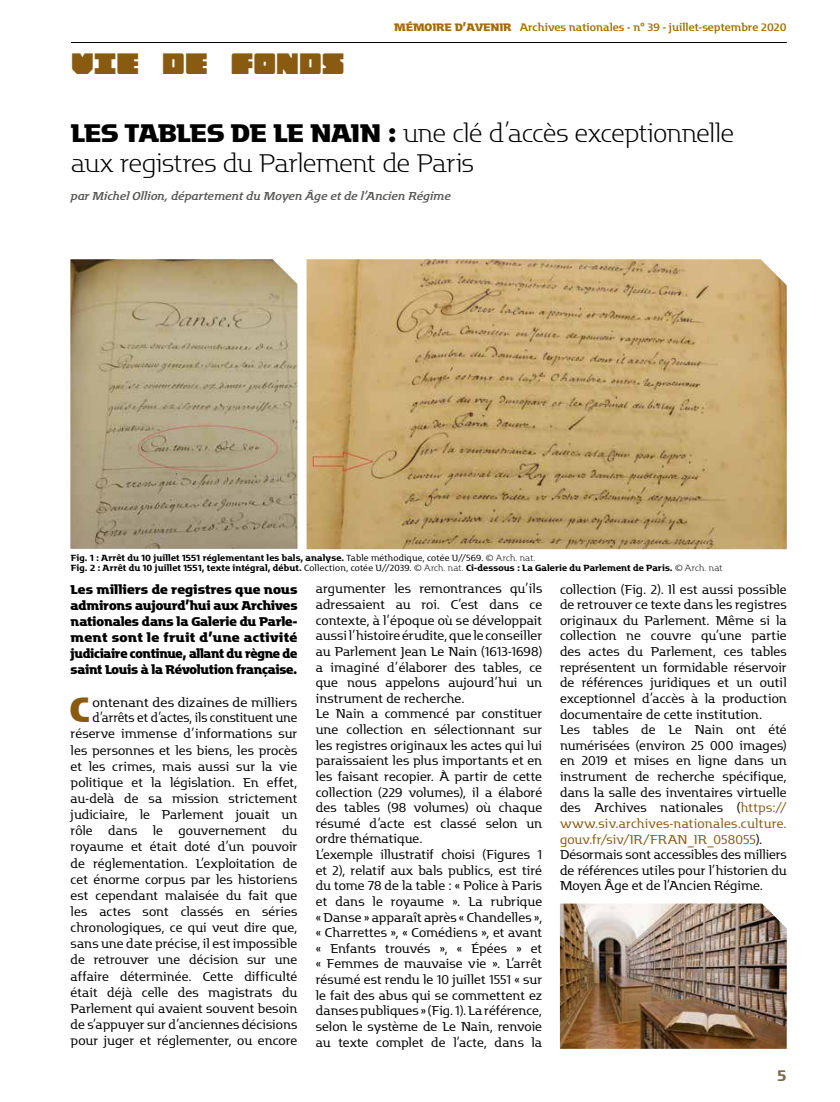
<style>
.page{position:relative;width:840px;height:1102px;background:#fff}
.page>*{position:absolute;margin:0;border:0;box-sizing:border-box;transform-origin:0 0}
.t1{font:700 34.5px "Motter Factum";color:#895b11}
.t2{font:300 25px/30px "Motter Factum";letter-spacing:-.02em;color:#000}
.t3{font:25px "Archives Pro Standard";color:#895b11}
.t4{font:500 15px "Motter Factum";color:#796a48}
.t5{font:12.5px/15.6px "Motter Factum";letter-spacing:-.005em;color:#000}
.t6{font:12.5px/16.1px "Motter Factum";letter-spacing:-.005em;color:#000;text-align:right;scale:1.04 1}
.t7{font:700 12.5px/16.1px "Motter Factum";letter-spacing:-.02em;color:#000;text-align:justify}
.t8{font:italic 11.25px "Motter Factum";letter-spacing:-.005em;color:#575756}
.t9{font:10.62px "Motter Factum";color:#a56c01}
.t10{font:500 8.75px/10.5px "Motter Factum";letter-spacing:.01em;color:#000}
.s1{font-weight:700}
.s2{font-weight:400}
.s3{font-weight:300}
.s4{color:#895b11}
</style>
<div class="page">
<hr style="left:71px;top:42px;width:716px;height:1px;background:#000">
<img style="left:70px;top:259px;width:227px;height:290px">
<img style="left:306px;top:259px;width:481px;height:290px">
<img style="left:560px;top:904px;width:227px;height:145px">
<h2 class="t3" style="left:71px;top:50px;width:275px">VIE DE FONDS</h2>
<p class="t9" style="left:394px;top:21px;width:394px"><span class="s1">MÉMOIRE D’AVENIR</span> Archives nationales - n° 39 - juillet-septembre 2020</p>
<h2 class="t2" style="left:71px;top:119px;width:665px"><span class="s1">LES TABLES DE LE NAIN :</span> une clé d’accès exceptionnelle aux registres du Parlement de Paris</h2>
<p class="t8" style="left:71px;top:190px;width:382px">par Michel Ollion, département du Moyen Âge et de l’Ancien Régime</p>
<p class="t10" style="left:71px;top:553px;width:653px">Fig. 1 : Arrêt du 10 juillet 1551 réglementant les bals, analyse. <span class="s2">Table méthodique, cotée U//569.</span> <span class="s3">© Arch. nat.<br></span>Fig. 2 : Arrêt du 10 juillet 1551, texte intégral, début. <span class="s2">Collection, cotée U//2039.</span> <span class="s3">© Arch. nat.</span> Ci-dessous : La Galerie du Parlement de Paris. <span class="s3">© Arch. nat</span></p>
<p class="t5" style="left:560px;top:582px;width:228px">collection (Fig. 2). Il est aussi possible de retrouver ce texte dans les registres originaux du Parlement. Même si la collection ne couvre qu’une partie des actes du Parlement, ces tables représentent un formidable réservoir de références juridiques et un outil exceptionnel d’accès à la production documentaire de cette institution.<br>Les tables de Le Nain ont été numérisées (environ 25 000 images) en 2019 et mises en ligne dans un instrument de recherche spécifique, dans la salle des inventaires virtuelle des Archives nationales (<span class="s4">https:// www.siv.archives-nationales.culture. gouv.fr/siv/IR/FRAN_IR_058055</span>).<br>Désormais sont accessibles des milliers de références utiles pour l’historien du Moyen Âge et de l’Ancien Régime.</p>
<p class="t5" style="left:316px;top:582px;width:228px">argumenter les remontrances qu’ils adressaient au roi. C’est dans ce contexte, à l’époque où se développait aussi l’histoire érudite, que le conseiller au Parlement Jean Le Nain (1613-1698) a imaginé d’élaborer des tables, ce que nous appelons aujourd’hui un instrument de recherche.<br>Le Nain a commencé par constituer une collection en sélectionnant sur les registres originaux les actes qui lui paraissaient les plus importants et en les faisant recopier. À partir de cette collection (229 volumes), il a élaboré des tables (98 volumes) où chaque résumé d’acte est classé selon un ordre thématique.<br>L’exemple illustratif choisi (Figures 1 et 2), relatif aux bals publics, est tiré du tome 78 de la table : « Police à Paris et dans le royaume ». La rubrique « Danse » apparaît après « Chandelles », « Charrettes », « Comédiens », et avant « Enfants trouvés », « Épées » et « Femmes de mauvaise vie ». L’arrêt résumé est rendu le 10 juillet 1551 « sur le fait des abus qui se commettent ez danses publiques » (Fig. 1). La référence, selon le système de Le Nain, renvoie au texte complet de l’acte, dans la</p>
<p class="t7" style="left:71px;top:581px;width:228px">Les milliers de registres que nous admirons aujourd’hui aux Archives nationales dans la Galerie du Parle&shy;ment sont le fruit d’une activité judiciaire continue, allant du règne de saint Louis à la Révolution française.</p>
<h1 class="t1" style="left:70px;top:690px;width:22px">C</h1>
<p class="t6" style="left:71px;top:695px;width:220px">ontenant des dizaines de milliers d’arrêts et d’actes, ils constituent une réserve immense d’informations sur les personnes et les biens, les procès et les crimes, mais aussi sur la vie politique et la législation. En effet, au-delà de sa mission strictement judiciaire, le Parlement jouait un rôle dans le gouvernement du royaume et était doté d’un pouvoir de réglementation. L’exploitation de cet énorme corpus par les historiens est cependant malaisée du fait que les actes sont classés en séries chronologiques, ce qui veut dire que, sans une date précise, il est impossible de retrouver une décision sur une affaire déterminée. Cette difficulté était déjà celle des magistrats du Parlement qui avaient souvent besoin de s’appuyer sur d’anciennes décisions pour juger et réglementer, ou encore</p>
<p class="t4" style="left:777px;top:1067px;width:11px">5</p>
</div>
